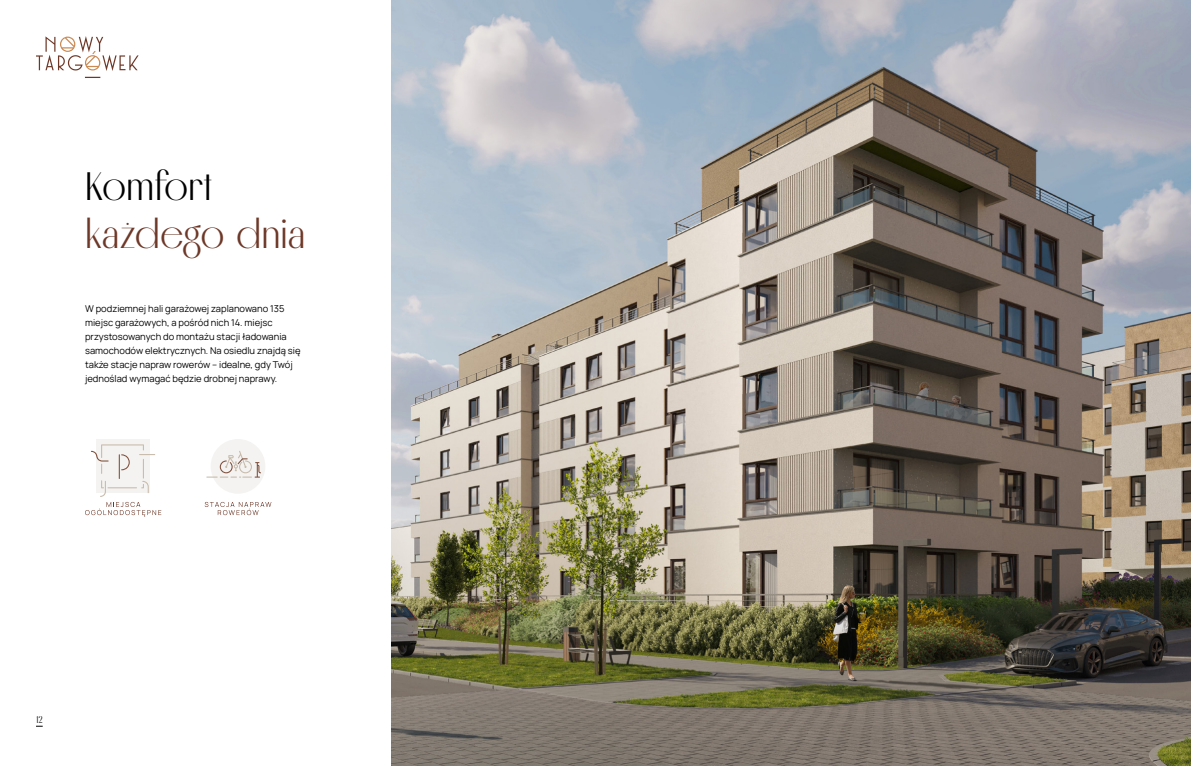
<style>
.page{position:relative;width:1191px;height:766px;background:#fff}
.page>*{position:absolute;margin:0;border:0;box-sizing:border-box;transform-origin:0 0}
.t1{font:40px "Melodrama";color:#6d3828}
.t2{font:40px "Melodrama";letter-spacing:-.005em;color:#000}
.t3{font:10px "Melodrama";color:#000}
.t4{font:9.4px/14px "Manrope";color:#000}
</style>
<div class="page">
<svg style="left:36px;top:36px;width:103px;height:42px"></svg>
<img style="left:391px;top:0;width:800px;height:765px">
<svg style="left:205px;top:502px;width:66px;height:13px"></svg>
<div style="left:211px;top:439px;width:54px;height:54px;background:#f5f3f1;border-radius:50%"></div>
<svg style="left:206px;top:451px;width:55px;height:26px"></svg>
<div style="left:96px;top:439px;width:53px;height:54px;background:#f5f3f1"></div>
<svg style="left:85px;top:444px;width:76px;height:72px"></svg>
<h1 class="t2" style="left:85px;top:164px;width:129px">Komfort</h1>
<h1 class="t1" style="left:85px;top:212px;width:222px">każdego dnia</h1>
<p class="t4" style="left:85px;top:301px;width:217px">W podziemnej hali garażowej zaplanowano 135 miejsc garażowych, a pośród nich 14. miejsc przystosowanych do montażu stacji ładowania samochodów elektrycznych. Na osiedlu znajdą się także stacje napraw rowerów – idealne, gdy Twój jednoślad wymagać będzie drobnej naprawy.</p>
<p class="t3" style="left:36px;top:714px;width:8px">12</p>
</div>
